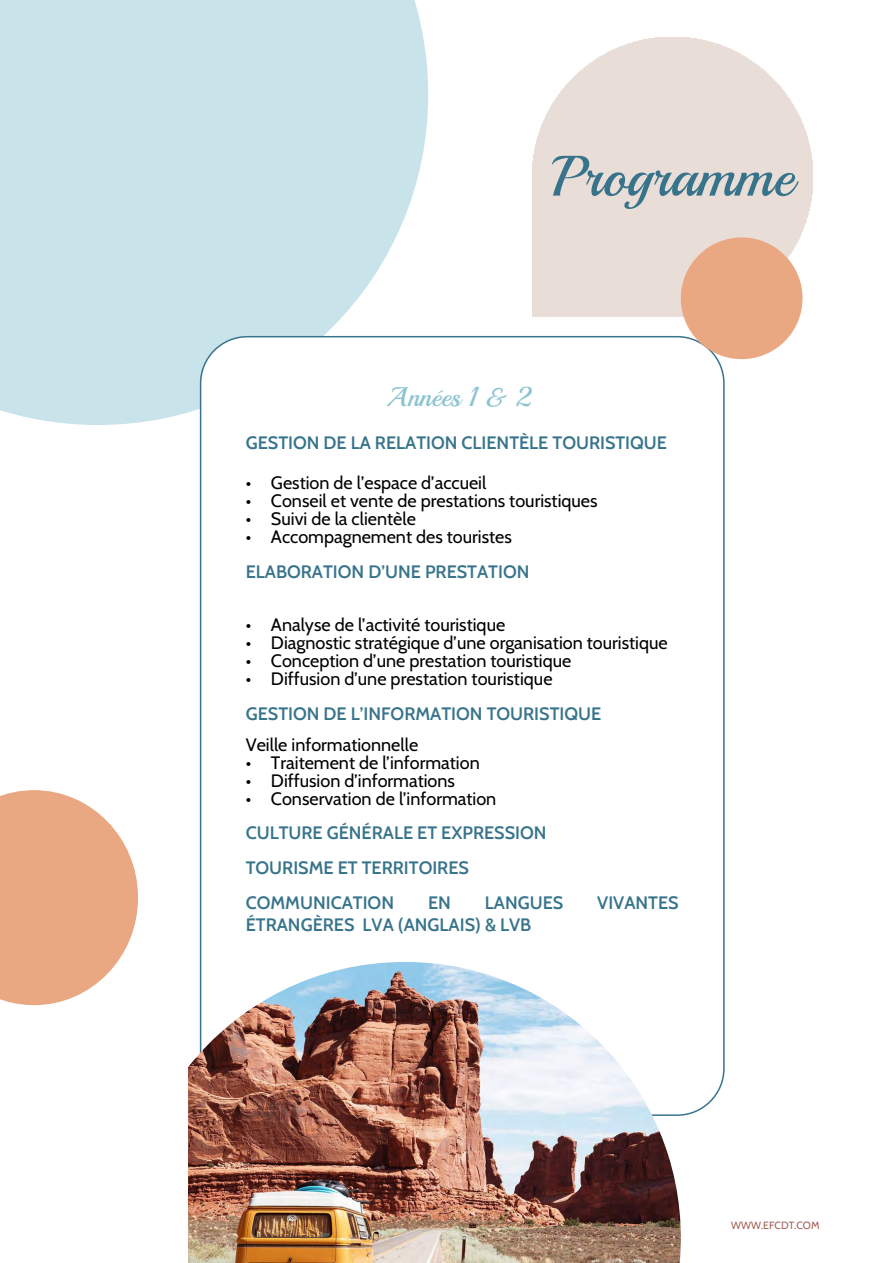
<style>
.page{position:relative;width:893px;height:1263px;background:#fff}
.page>*{position:absolute;margin:0;border:0;box-sizing:border-box;transform-origin:0 0}
.t1{font:57px "Playball";color:#37748b}
.t2{font:27px "Playball";color:#8bc4d1}
.t3{font:18px "Cabin";color:#000}
.t4{font:18px/34.8px "Cabin";color:#37748b}
.t5{font:10.5px "Cabin";color:#a25f55}
</style>
<div class="page">
<div style="left:0;top:0;width:428px;height:425px;background:#c8e3e9"></div>
<div style="left:201px;top:337px;width:523px;height:778px;background:#fff;border-radius:47px"></div>
<div style="left:681px;top:237px;width:121px;height:122px;background:#e9a782;border-radius:50%"></div>
<svg style="left:0;top:790px;width:138px;height:215px"></svg>
<img style="left:188px;top:962px;width:493px;height:301px">
<h1 class="t1" style="left:551px;top:137px;width:244px">Programme</h1>
<h2 class="t2" style="left:386px;top:378px;width:146px">Années 1 &amp; 2</h2>
<p class="t4" style="left:246px;top:424px;width:423px">GESTION DE LA RELATION CLIENTÈLE TOURISTIQUE</p>
<p class="t3" style="left:246px;top:469px;width:242px">• Gestion de l’espace d’accueil</p>
<p class="t3" style="left:246px;top:487px;width:353px">• Conseil et vente de prestations touristiques</p>
<p class="t3" style="left:246px;top:505px;width:172px">• Suivi de la clientèle</p>
<p class="t3" style="left:246px;top:523px;width:268px">• Accompagnement des touristes</p>
<p class="t4" style="left:246px;top:553px;width:285px">ELABORATION D’UNE PRESTATION</p>
<p class="t3" style="left:246px;top:611px;width:261px">• Analyse de l’activité touristique</p>
<p class="t3" style="left:246px;top:629px;width:423px">• Diagnostic stratégique d’une organisation touristique</p>
<p class="t3" style="left:246px;top:647px;width:327px">• Conception d’une prestation touristique</p>
<p class="t3" style="left:246px;top:665px;width:308px">• Diffusion d’une prestation touristique</p>
<p class="t4" style="left:246px;top:695px;width:357px">GESTION DE L’INFORMATION TOURISTIQUE</p>
<p class="t3" style="left:246px;top:730px;width:174px">Veille informationnelle</p>
<p class="t3" style="left:246px;top:748px;width:235px">• Traitement de l’information</p>
<p class="t3" style="left:246px;top:766px;width:211px">• Diffusion d’informations</p>
<p class="t3" style="left:246px;top:784px;width:252px">• Conservation de l’information</p>
<p class="t4" style="left:246px;top:814px;width:302px">CULTURE GÉNÉRALE ET EXPRESSION<br>TOURISME ET TERRITOIRES<br>COMMUNICATION</p>
<p class="t4" style="left:428px;top:884px;width:24px">EN</p>
<p class="t4" style="left:485px;top:884px;width:80px">LANGUES</p>
<p class="t4" style="left:597px;top:884px;width:83px">VIVANTES</p>
<p class="t4" style="left:246px;top:906px;width:287px">ÉTRANGÈRES LVA (ANGLAIS) &amp; LVB</p>
<p class="t5" style="left:731px;top:1217px;width:90px">WWW.EFCDT.COM</p>
</div>
